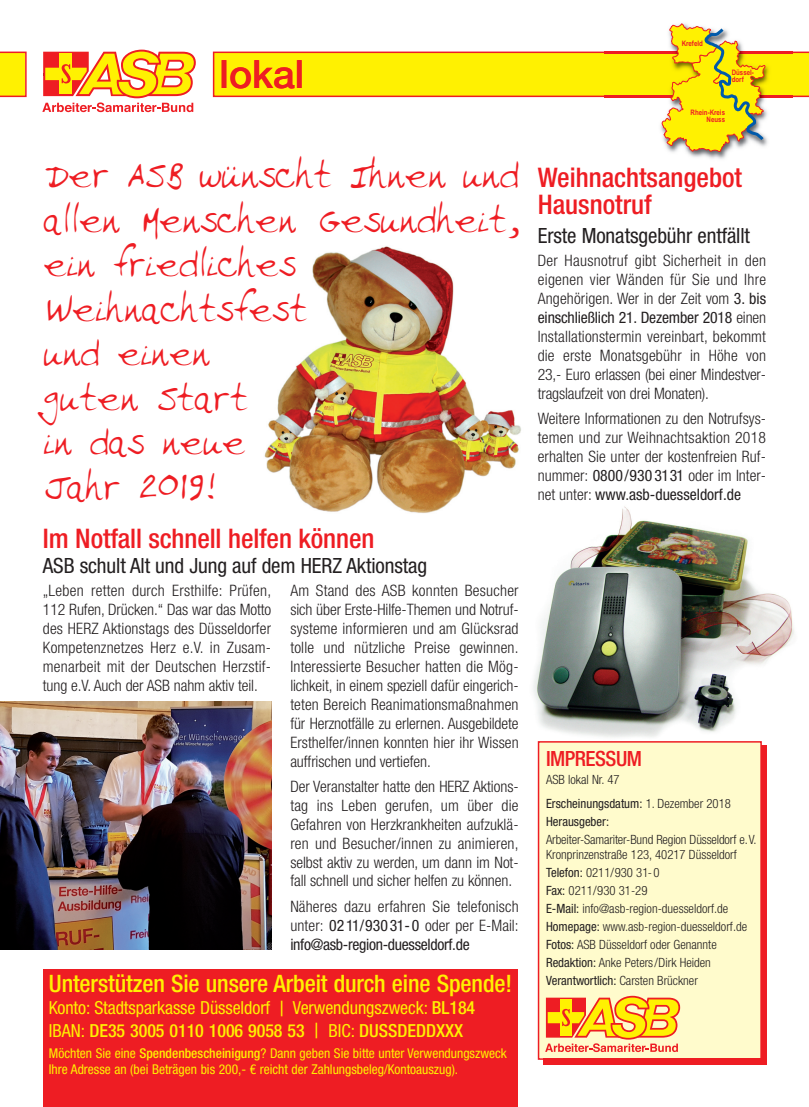
<style>
.page{position:relative;width:809px;height:1107px;background:#fff}
.page>*{position:absolute;margin:0;border:0;box-sizing:border-box;transform-origin:0 0}
.t1{font:500 39px "Helvetica Neue LT";color:#ee1d23}
.t2{font:33px/44.5px "Tullys Hand";letter-spacing:-.015em;color:#ee1d23}
.t3{font:500 condensed 27px/27px "Helvetica Neue LT";letter-spacing:-.005em;color:#ee1d23}
.t4{font:500 condensed 24px "Helvetica Neue LT";letter-spacing:-.005em;color:#fff101}
.t5{font:condensed 21px "Helvetica Neue LT";letter-spacing:-.005em;color:#231f20}
.t6{font:500 condensed 21px "Helvetica Neue LT";letter-spacing:-.025em;color:#ee1d23}
.t7{font:condensed 18px/22.5px "Helvetica Neue LT";letter-spacing:-.005em;color:#fff101}
.t8{font:300 condensed 15.75px/18.9px "Helvetica Neue LT";letter-spacing:-.005em;color:#231f20;text-align:justify}
.t9{font:condensed 13.5px/16.4px "Helvetica Neue LT";color:#fff101}
.t10{font:300 condensed 12.75px/18px "Helvetica Neue LT";color:#231f20}
.t11{font:condensed 12.75px "Helvetica Neue LT";color:#231f20}
.t12{font:700 7.5px/7.5px "Arial Narrow";color:#ee1d23}
.s1{font-size:26.4px}
.s2{font-weight:400}
.s3{font-size:21px}
.s4{font-weight:500}
</style>
<div class="page">
<img style="left:533px;top:506px;width:261px;height:247px">
<img style="left:264px;top:246px;width:274px;height:290px">
<svg style="left:42px;top:50px;width:154px;height:62px"></svg>
<svg style="left:0;top:52px;width:27px;height:45px"></svg>
<img style="left:687px;top:152px;width:41px;height:7px">
<svg style="left:213px;top:23px;width:596px;height:129px"></svg>
<div style="left:543px;top:745px;width:223px;height:319px;background:#ee1d23"></div>
<div style="left:539px;top:742px;width:221px;height:316px;background:#fffbcc"></div>
<div style="left:538px;top:741px;width:223px;height:318px;border:2px solid #ee1d23"></div>
<svg style="left:545px;top:995px;width:135px;height:56px"></svg>
<img style="left:0;top:701px;width:271px;height:248px">
<div style="left:43px;top:968px;width:474px;height:138px;background:#ee1d23"></div>
<h1 class="t1" style="left:219px;top:60px;width:86px">lokal</h1>
<h2 class="t2" style="left:43px;top:153px;width:477px">Der ASB wünscht Ihnen und allen Menschen Gesundheit, ein friedliches<br>Weihnachtsfest<br>und einen<br><span class="s1">g</span>uten Start<br>in das neue<br>Jahr 2019!</h2>
<h3 class="t3" style="left:43px;top:527px;width:333px">Im Notfall schnell helfen können</h3>
<h3 class="t5" style="left:43px;top:558px;width:386px">ASB schult Alt und Jung auf dem HERZ Aktionstag</h3>
<p class="t8" style="left:290px;top:582px;width:230px">Am Stand des ASB konnten Besucher sich über Erste-Hilfe-Themen und Notruf&shy;systeme informieren und am Glücksrad tolle und nützliche Preise gewinnen.<br>Interessierte Besucher hatten die Mög&shy;lichkeit, in einem speziell dafür eingerich&shy;teten Bereich Reanimationsmaßnahmen für Herznotfälle zu erlernen. Ausgebildete Ersthelfer/innen konnten hier ihr Wissen auffrischen und vertiefen.</p>
<p class="t8" style="left:290px;top:778px;width:230px">Der Veranstalter hatte den HERZ Aktions&shy;tag ins Leben gerufen, um über die Gefahren von Herzkrankheiten aufzuklä&shy;ren und Besucher/innen zu animieren, selbst aktiv zu werden, um dann im Not&shy;fall schnell und sicher helfen zu können.</p>
<p class="t8" style="left:290px;top:898px;width:230px">Näheres dazu erfahren Sie telefonisch unter: <span class="s2">0211/93031-0</span> oder per E-Mail: <span class="s2">info@asb-region-duesseldorf.de</span></p>
<h3 class="t4" style="left:49px;top:974px;width:464px">Unterstützen Sie unsere Arbeit durch eine Spende!</h3>
<p class="t7" style="left:49px;top:998px;width:428px">Konto: Stadtsparkasse Düsseldorf <span class="s3">|</span> Verwendungszweck: <span class="s4">BL184<br></span>IBAN: <span class="s4">DE35 3005 0110 1006 9058 53</span> <span class="s3">|</span> BIC: <span class="s4">DUSSDEDDXXX</span></p>
<p class="t9" style="left:49px;top:1045px;width:459px">Möchten Sie eine <span class="s4">Spendenbescheinigung</span>? Dann geben Sie bitte unter Verwendungszweck<br>Ihre Adresse an (bei Beträgen bis 200,- € reicht der Zahlungsbeleg/Kontoauszug).</p>
<p class="t8" style="left:43px;top:582px;width:230px">„Leben retten durch Ersthilfe: Prüfen, 112 Rufen, Drücken.“ Das war das Motto des HERZ Aktionstags des Düsseldorfer Kompetenznetzes Herz e.V. in Zusam&shy;menarbeit mit der Deutschen Herzstif&shy;tung e.V. Auch der ASB nahm aktiv teil.</p>
<p class="t12" style="left:681px;top:40px;width:23px">Krefeld</p>
<p class="t12" style="left:731px;top:68px;width:24px">Düssel&shy;dorf</p>
<p class="t12" style="left:690px;top:108px;width:36px;text-align:right">Rhein-Kreis<br>Neuss</p>
<h3 class="t3" style="left:538px;top:167px;width:206px">Weihnachtsangebot<br>Hausnotruf</h3>
<h3 class="t5" style="left:538px;top:228px;width:214px">Erste Monatsgebühr entfällt</h3>
<p class="t8" style="left:538px;top:252px;width:230px">Der Hausnotruf gibt Sicherheit in den eigenen vier Wänden für Sie und Ihre Angehörigen. Wer in der Zeit vom <span class="s2">3. bis einschließlich 21. Dezember 2018</span> einen Installationstermin vereinbart, bekommt die erste Monatsgebühr in Höhe von 23,- Euro erlassen (bei einer Mindestver&shy;tragslaufzeit von drei Monaten).</p>
<p class="t8" style="left:538px;top:410px;width:230px">Weitere Informationen zu den Notrufsys&shy;temen und zur Weihnachtsaktion 2018 erhalten Sie unter der kostenfreien Ruf&shy;nummer: <span class="s2">0800/930 3131</span> oder im Inter&shy;net unter: <span class="s2">www.asb-duesseldorf.de</span></p>
<h3 class="t6" style="left:546px;top:751px;width:97px">IMPRESSUM</h3>
<p class="t10" style="left:546px;top:768px;width:186px;line-height:24px">ASB lokal Nr. 47<br><span class="s2">Erscheinungsdatum:</span> 1. Dezember 2018</p>
<p class="t11" style="left:546px;top:817px;width:64px">Herausgeber:</p>
<p class="t10" style="left:546px;top:833px;width:212px;line-height:15px">Arbeiter-Samariter-Bund Region Düsseldorf e.V.<br>Kronprinzenstraße 123, 40217 Düsseldorf</p>
<p class="t10" style="left:546px;top:864px;width:203px"><span class="s2">Telefon:</span> 0211/930 31-0<br><span class="s2">Fax:</span> 0211/930 31-29<br><span class="s2">E-Mail:</span> info@asb-region-duesseldorf.de <span class="s2">Homepage:</span> www.asb-region-duesseldorf.de <span class="s2">Fotos:</span> ASB Düsseldorf oder Genannte <span class="s2">Redaktion:</span> Anke Peters/Dirk Heiden <span class="s2">Verantwortlich:</span> Carsten Brückner</p>
</div>
